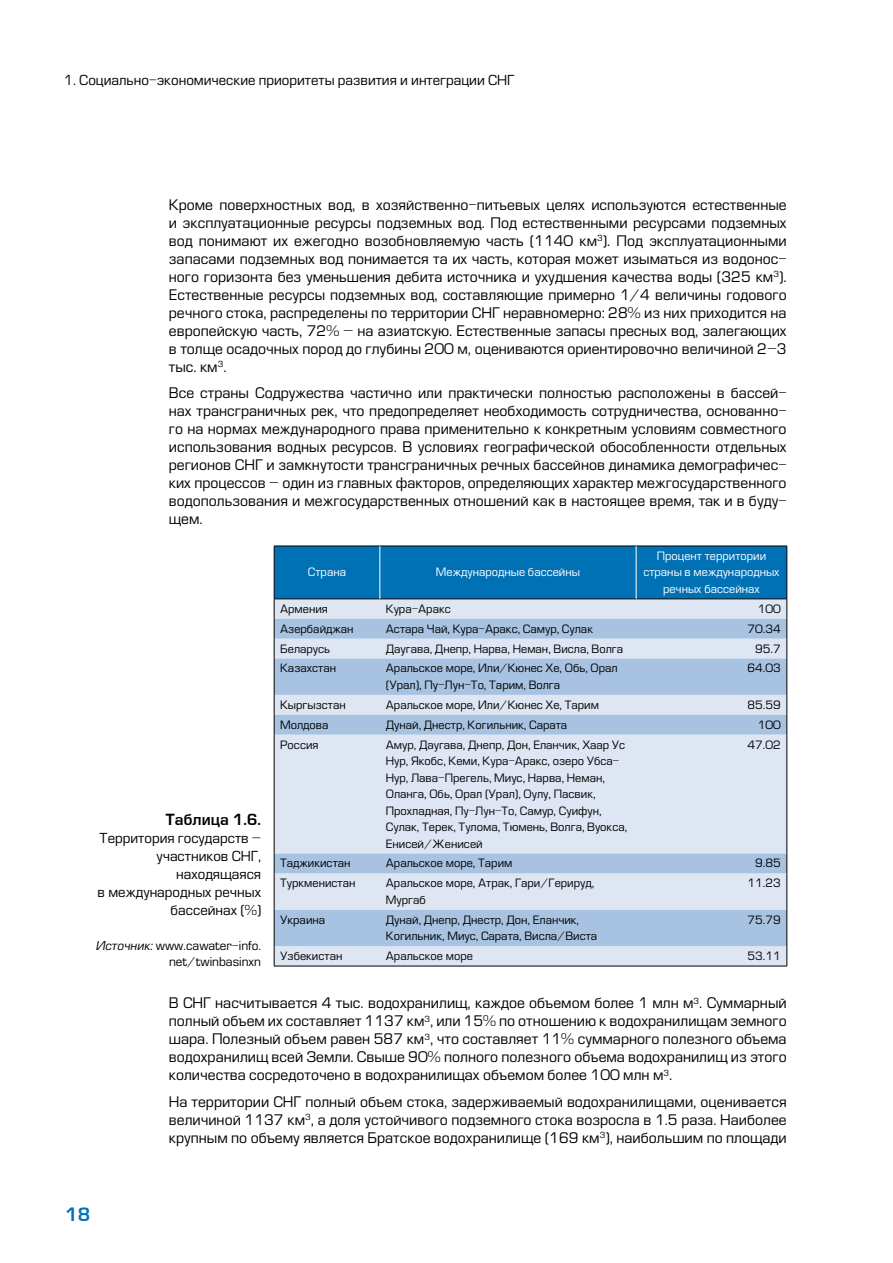
<style>
.page{position:relative;width:893px;height:1263px;background:#fff}
.page>*{position:absolute;margin:0;border:0;box-sizing:border-box;transform-origin:0 0}
.t1{font:18px "Europe Demi Normal";color:#0071b5}
.t2{font:15px "Europe Demi Normal";color:#000}
.t3{font:14.25px/18px "Europe";color:#000;text-align:justify}
.t4{font:13.5px/18px "Europe";color:#000;text-align:right}
.t5{font:12px/16.5px "Europe";color:#000;text-align:right}
.t6{font:11.25px/16.5px "Europe";color:#000}
.t7{font:11.25px/16.5px "Europe";color:#fff;text-align:center}
.s1{font-family:"Europe K";font-style:italic}
</style>
<div class="page">
<div style="left:275px;top:946px;width:512px;height:20px;background:#dee6f3"></div>
<svg style="left:275px;top:658px;width:512px;height:288px;background:#c9d8ec"></svg>
<svg style="left:274px;top:546px;width:514px;height:112px;background:#6aa6cf"></svg>
<hr style="left:274px;top:658px;width:1px;height:37px;background:#000">
<hr style="left:787px;top:658px;width:1px;height:37px;background:#000">
<svg style="left:274px;top:695px;width:1px;height:40px"></svg>
<svg style="left:787px;top:695px;width:1px;height:40px"></svg>
<hr style="left:274px;top:735px;width:1px;height:118px;background:#000">
<hr style="left:787px;top:735px;width:1px;height:118px;background:#000">
<svg style="left:274px;top:853px;width:1px;height:20px"></svg>
<svg style="left:787px;top:853px;width:1px;height:20px"></svg>
<hr style="left:274px;top:873px;width:1px;height:37px;background:#000">
<hr style="left:787px;top:873px;width:1px;height:37px;background:#000">
<hr style="left:274px;top:910px;width:1px;height:36px;background:#000">
<hr style="left:787px;top:910px;width:1px;height:36px;background:#000">
<svg style="left:274px;top:946px;width:1px;height:20px"></svg>
<svg style="left:787px;top:946px;width:1px;height:20px"></svg>
<hr style="left:274px;top:966px;width:106px;height:1px;background:#000">
<hr style="left:380px;top:966px;width:256px;height:1px;background:#000">
<hr style="left:636px;top:966px;width:151px;height:1px;background:#000">
<hr style="left:380px;top:546px;width:1px;height:53px;background:#fff">
<hr style="left:636px;top:546px;width:1px;height:53px;background:#fff">
<p class="t4" style="left:64px;top:71px;width:452px">1. Социально-экономические приоритеты развития и интеграции СНГ</p>
<p class="t3" style="left:169px;top:196px;width:619px">Кроме поверхностных вод, в хозяйственно-питьевых целях используются естественные и эксплуатационные ресурсы подземных вод. Под естественными ресурсами подземных вод понимают их ежегодно возобновляемую часть (1140 км<sup>3</sup>). Под эксплуатационными запасами подземных вод понимается та их часть, которая может изыматься из водонос&shy;ного горизонта без уменьшения дебита источника и ухудшения качества воды (325 км<sup>3</sup>).<br>Естественные ресурсы подземных вод, составляющие примерно 1/4 величины годового речного стока, распределены по территории СНГ неравномерно: 28% из них приходится на европейскую часть, 72% – на азиатскую. Естественные запасы пресных вод, залегающих в толще осадочных пород до глубины 200 м, оцениваются ориентировочно величиной 2–3 тыс. км<sup>3</sup>.</p>
<p class="t3" style="left:169px;top:384px;width:619px">Все страны Содружества частично или практически полностью расположены в бассей&shy;нах трансграничных рек, что предопределяет необходимость сотрудничества, основанно&shy;го на нормах международного права применительно к конкретным условиям совместного использования водных ресурсов. В условиях географической обособленности отдельных регионов СНГ и замкнутости трансграничных речных бассейнов динамика демографичес&shy;ких процессов – один из главных факторов, определяющих характер межгосударственного водопользования и межгосударственных отношений как в настоящее время, так и в буду&shy;щем.</p>
<p class="t7" style="left:308px;top:564px;width:40px">Страна</p>
<p class="t7" style="left:436px;top:564px;width:146px">Международные бассейны</p>
<p class="t7" style="left:643px;top:548px;width:138px">Процент территории страны в международных речных бассейнах</p>
<p class="t6" style="left:280px;top:600px;width:49px">Армения</p>
<p class="t6" style="left:386px;top:600px;width:66px">Кура-Аракс</p>
<p class="t6" style="left:758px;top:600px;width:25px">100</p>
<p class="t6" style="left:280px;top:620px;width:75px">Азербайджан</p>
<p class="t6" style="left:386px;top:620px;width:209px">Астара Чай, Кура-Аракс, Самур, Сулак</p>
<p class="t6" style="left:747px;top:620px;width:35px">70.34</p>
<p class="t6" style="left:280px;top:640px;width:52px">Беларусь</p>
<p class="t6" style="left:386px;top:640px;width:239px">Даугава, Днепр, Нарва, Неман, Висла, Волга</p>
<p class="t6" style="left:755px;top:640px;width:27px">95.7</p>
<p class="t6" style="left:280px;top:660px;width:57px">Казахстан</p>
<p class="t6" style="left:386px;top:660px;width:233px">Аральское море, Или/Кюнес Хе, Обь, Орал (Урал), Пу-Лун-То, Тарим, Волга</p>
<p class="t6" style="left:747px;top:660px;width:35px">64.03</p>
<p class="t6" style="left:280px;top:696px;width:67px">Кыргызстан</p>
<p class="t6" style="left:386px;top:696px;width:215px">Аральское море, Или/Кюнес Хе, Тарим</p>
<p class="t6" style="left:747px;top:696px;width:35px">85.59</p>
<p class="t6" style="left:280px;top:716px;width:50px">Молдова</p>
<p class="t6" style="left:386px;top:716px;width:183px">Дунай, Днестр, Когильник, Сарата</p>
<p class="t6" style="left:758px;top:716px;width:25px">100</p>
<p class="t6" style="left:280px;top:736px;width:40px">Россия</p>
<p class="t6" style="left:386px;top:736px;width:243px">Амур, Даугава, Днепр, Дон, Еланчик, Хаар Ус Нур, Якобс, Кеми, Кура-Аракс, озеро Убса-Нур, Лава-Прегель, Миус, Нарва, Неман, Оланга, Обь, Орал (Урал), Оулу, Пасвик, Прохладная, Пу-Лун-То, Самур, Суифун, Сулак, Терек, Тулома, Тюмень, Волга, Вуокса, Енисей/Женисей</p>
<p class="t6" style="left:747px;top:736px;width:35px">47.02</p>
<p class="t6" style="left:280px;top:855px;width:72px">Таджикистан</p>
<p class="t6" style="left:386px;top:855px;width:128px">Аральское море, Тарим</p>
<p class="t6" style="left:755px;top:855px;width:27px">9.85</p>
<p class="t6" style="left:280px;top:875px;width:77px">Туркменистан</p>
<p class="t6" style="left:386px;top:875px;width:210px">Аральское море, Атрак, Гари/Герируд,<br>Мургаб</p>
<p class="t6" style="left:747px;top:875px;width:35px">11.23</p>
<p class="t6" style="left:280px;top:911px;width:47px">Украина</p>
<p class="t6" style="left:386px;top:911px;width:213px">Дунай, Днепр, Днестр, Дон, Еланчик,<br>Когильник, Миус, Сарата, Висла/Виста</p>
<p class="t6" style="left:747px;top:911px;width:35px">75.79</p>
<p class="t6" style="left:280px;top:948px;width:64px">Узбекистан</p>
<p class="t6" style="left:386px;top:948px;width:89px">Аральское море</p>
<p class="t6" style="left:747px;top:948px;width:35px">53.11</p>
<p class="t3" style="left:169px;top:994px;width:619px">В СНГ насчитывается 4 тыс. водохранилищ, каждое объемом более 1 млн м<sup>3</sup>. Суммарный полный объем их составляет 1137 км<sup>3</sup>, или 15% по отношению к водохранилищам земного шара. Полезный объем равен 587 км<sup>3</sup>, что составляет 11% суммарного полезного объема водохранилищ всей Земли. Свыше 90% полного полезного объема водохранилищ из этого количества сосредоточено в водохранилищах объемом более 100 млн м<sup>3</sup>.</p>
<p class="t3" style="left:169px;top:1093px;width:619px">На территории СНГ полный объем стока, задерживаемый водохранилищами, оценивается величиной 1137 км<sup>3</sup>, а доля устойчивого подземного стока возросла в 1.5 раза. Наиболее крупным по объему является Братское водохранилище (169 км<sup>3</sup>), наибольшим по площади</p>
<p class="t2" style="left:165px;top:811px;width:97px">Таблица 1.6.</p>
<p class="t4" style="left:98px;top:829px;width:165px">Территория государств – участников СНГ, находящаяся<br>в международных речных бассейнах (%)</p>
<p class="t5" style="left:96px;top:937px;width:167px"><span class="s1">Источник:</span> www.cawater-info. net/twinbasinxn</p>
<p class="t1" style="left:65px;top:1204px;width:25px">18</p>
</div>
